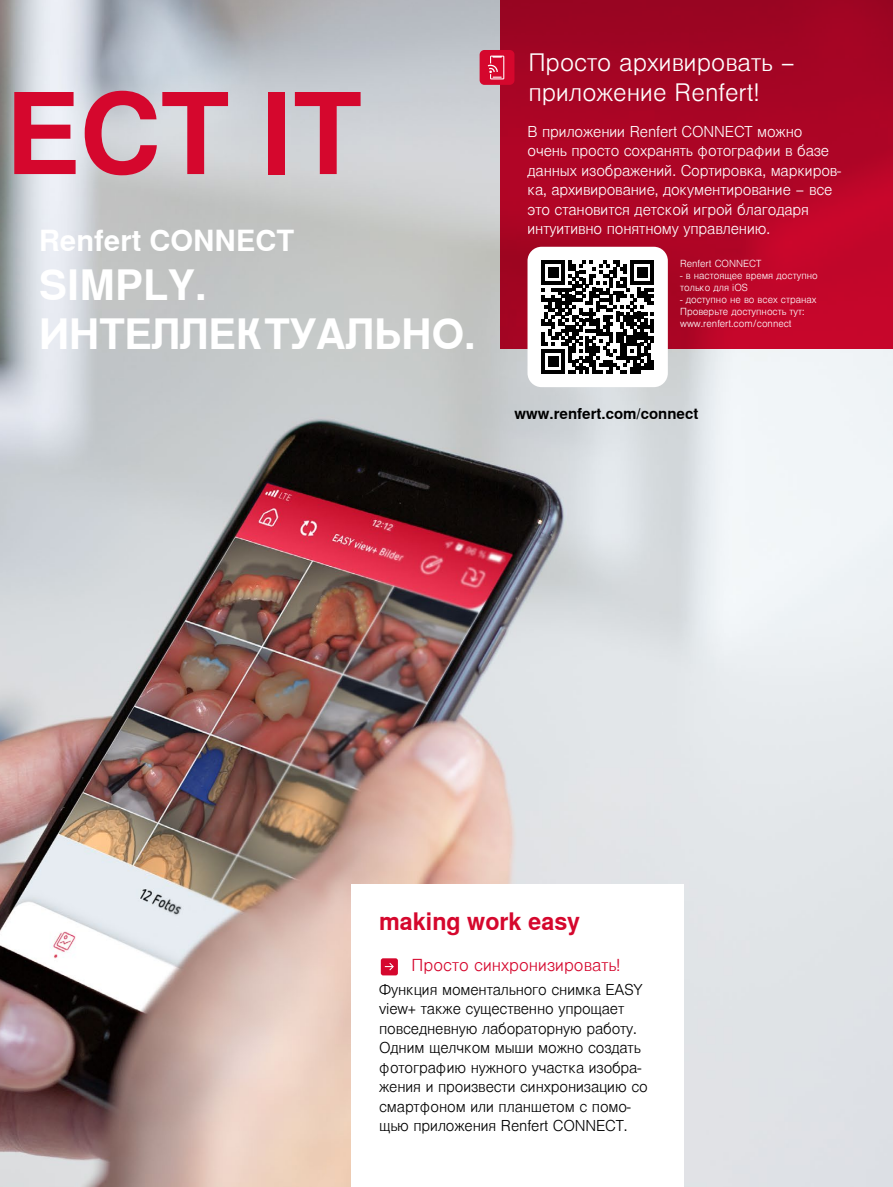
<style>
.page{position:relative;width:893px;height:1187px;background:#fff}
.page>*{position:absolute;margin:0;border:0;box-sizing:border-box;transform-origin:0 0}
.t1{font:700 112.5px "Nimbus Sans Global";color:#d5072d}
.t2{font:700 41.7px/48.9px "Nimbus Sans Global";color:#fff}
.t3{font:700 28.95px "Nimbus Sans Global";color:#fff}
.t4{font:300 24px/30px "Nimbus Sans Global";color:#fff}
.t5{font:700 24px "Nimbus Sans Global";color:#d5072d}
.t6{font:300 16.5px "Nimbus Sans Global";color:#d5072d}
.t7{font:300 15px/19.5px "Nimbus Sans Global";letter-spacing:-.01em;color:#000}
.t8{font:300 15px/19.5px "Nimbus Sans Global";letter-spacing:-.01em;color:#fff}
.t9{font:700 15px "Nimbus Sans Global";color:#000}
.t10{font:300 9.75px/12px "Nimbus Sans Global";color:#fff}
</style>
<div class="page">
<img style="left:0;top:0;width:893px;height:1186px">
<svg style="left:500px;top:0;width:393px;height:349px;background:#ad0525"></svg>
<div style="left:480px;top:50px;width:34px;height:35px;background:#d5072d;border-radius:5px"></div>
<svg style="left:488px;top:56px;width:17px;height:23px"></svg>
<div style="left:351px;top:884px;width:332px;height:302px;background:#fff"></div>
<div style="left:381px;top:958px;width:17px;height:17px;background:#d5072d;border-radius:2px"></div>
<svg style="left:385px;top:962px;width:9px;height:9px"></svg>
<div style="left:527px;top:247px;width:141px;height:140px;background:#fff;border-radius:14px"></div>
<svg style="left:541px;top:260px;width:113px;height:113px"></svg>
<h1 class="t1" style="left:6px;top:69px;width:358px">ECT IT</h1>
<h3 class="t3" style="left:39px;top:224px;width:257px">Renfert CONNECT</h3>
<h2 class="t2" style="left:39px;top:261px;width:438px">SIMPLY.<br>ИНТЕЛЛЕКТУАЛЬНО.</h2>
<h3 class="t4" style="left:528px;top:47px;width:268px">Просто архивировать – приложение Renfert!</h3>
<p class="t8" style="left:527px;top:122px;width:315px">В приложении Renfert CONNECT можно очень просто сохранять фотографии в базе данных изображений. Сортировка, маркиров&shy;ка, архивирование, документирование – все это становится детской игрой благодаря интуитивно понятному управлению.</p>
<p class="t10" style="left:680px;top:257px;width:83px">Renfert CONNECT</p>
<p class="t10" style="left:680px;top:269px;width:139px">- в настоящее время доступно только для iOS</p>
<p class="t10" style="left:680px;top:293px;width:138px">- доступно не во всех странах<br>Проверьте доступность тут: www.renfert.com/connect</p>
<p class="t9" style="left:514px;top:405px;width:185px">www.renfert.com/connect</p>
<h3 class="t5" style="left:379px;top:907px;width:203px">making work easy</h3>
<p class="t6" style="left:412px;top:956px;width:210px">Просто синхронизировать!</p>
<p class="t7" style="left:379px;top:979px;width:270px">Функция моментального снимка EASY view+ также существенно упрощает повседневную лабораторную работу.<br>Одним щелчком мыши можно создать фотографию нужного участка изобра&shy;жения и произвести синхронизацию со смартфоном или планшетом с помо&shy;щью приложения Renfert CONNECT.</p>
</div>
